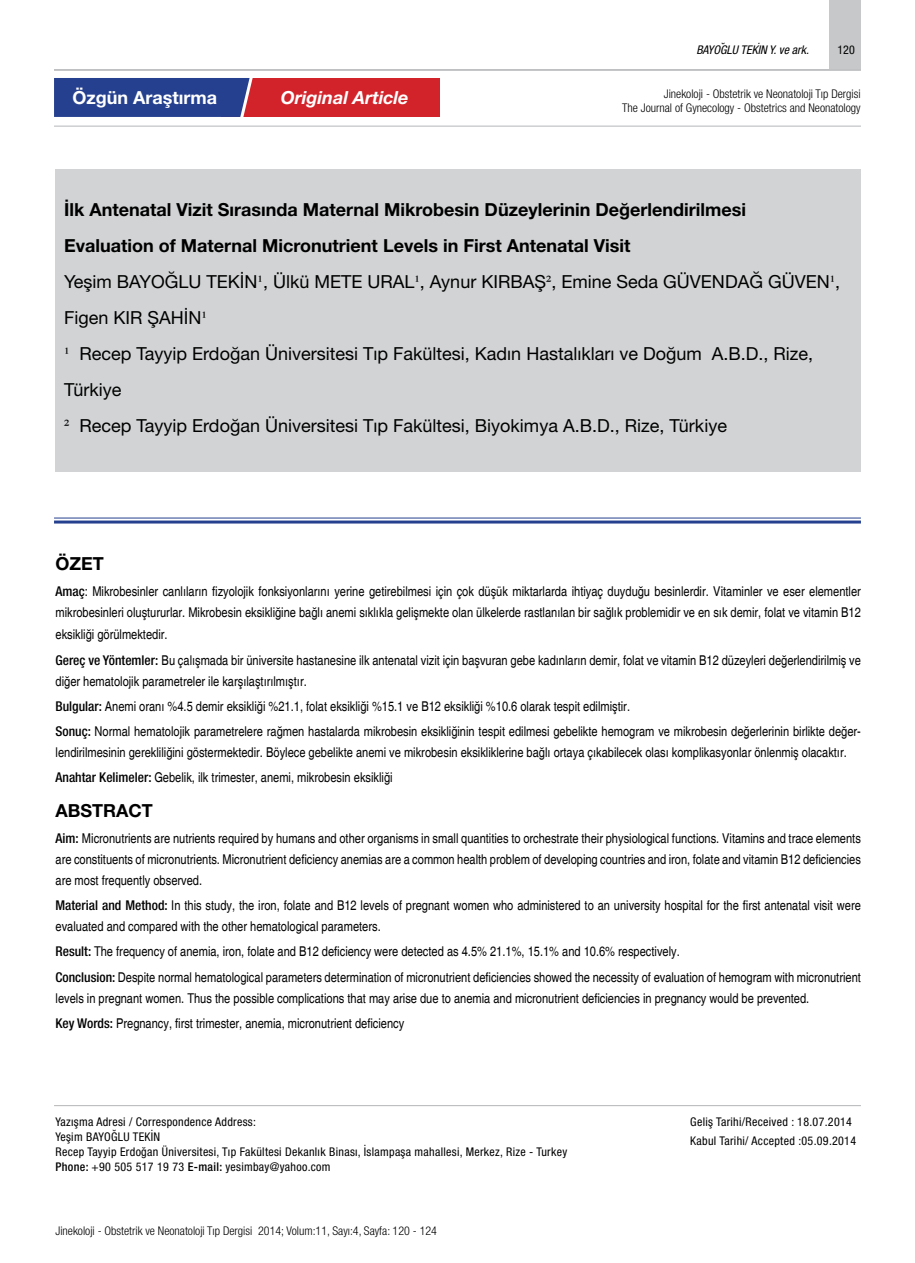
<style>
.page{position:relative;width:915px;height:1263px;background:#fff}
.page>*{position:absolute;margin:0;border:0;box-sizing:border-box;transform-origin:0 0}
.t1{font:18px/36px "Helvetica Neue LT Std";color:#000}
.t2{font:italic 700 18px "Helvetica Neue LT Std";color:#fff}
.t3{font:700 18px "Helvetica Neue LT Std";color:#fff}
.t4{font:700 18px "Helvetica Neue LT Std";color:#000}
.t5{font:condensed 13.5px/21px "Helvetica";color:#000}
.t6{font:condensed 12px/15px "Helvetica Neue LT Std";letter-spacing:.025em;color:#000}
.t7{font:300 condensed 12px/14.4px "Helvetica Neue LT Std";color:#000;text-align:right}
.t8{font:italic condensed 12px "Helvetica Neue LT Std";color:#000}
.s1{font-weight:700}
.s2{font-family:"Times New Roman"}
.s3{font-family:"Helvetica Neue LT Std";font-weight:500}
.s4{font-weight:500}
</style>
<div class="page">
<hr style="left:54px;top:126px;width:806px;height:1px;background:#bcbec0">
<div style="left:55px;top:169px;width:805px;height:303px;background:#d1d3d4"></div>
<hr style="left:54px;top:517px;width:806px;height:1px;background:#25408f">
<hr style="left:54px;top:520px;width:806px;height:3px;background:#25408f">
<hr style="left:54px;top:1105px;width:806px;height:1px;background:#bcbec0">
<div style="left:829px;top:0;width:31px;height:70px;background:#c7c8ca"></div>
<div style="left:221px;top:78px;width:219px;height:39px;background:#d2232a"></div>
<svg style="left:54px;top:78px;width:199px;height:39px;background:#2d428e"></svg>
<hr style="left:54px;top:69px;width:806px;height:1px;background:#bcbec0">
<h1 class="t3" style="left:72px;top:86px;width:146px">Özgün Araştırma</h1>
<h1 class="t2" style="left:281px;top:86px;width:129px">Original Article</h1>
<p class="t8" style="left:696px;top:43px;width:114px">BAYOĞLU TEKİN Y. ve ark.</p>
<p class="t6" style="left:837px;top:43px;width:19px">120</p>
<p class="t7" style="left:622px;top:87px;width:240px">Jinekoloji - Obstetrik ve Neonatoloji Tıp Dergisi<br>The Journal of Gynecology - Obstetrics and Neonatology</p>
<p class="t1" style="left:64px;top:191px;width:777px"><span class="s1">İlk Antenatal Vizit Sırasında Maternal Mikrobesin Düzeylerinin Değerlendirilmesi Evaluation of Maternal Micronutrient Levels in First Antenatal Visit<br></span>Yeşim BAYOĞLU TEKİN<span class="s2">¹</span>, Ülkü METE URAL<span class="s2">¹</span>, Aynur KIRBAŞ<span class="s2">²</span>, Emine Seda GÜVENDAĞ GÜVEN<span class="s2">¹</span>, Figen KIR ŞAHİN<span class="s2">¹<br>¹</span> Recep Tayyip Erdoğan Üniversitesi Tıp Fakültesi, Kadın Hastalıkları ve Doğum A.B.D., Rize, Türkiye<br><span class="s2">²</span> Recep Tayyip Erdoğan Üniversitesi Tıp Fakültesi, Biyokimya A.B.D., Rize, Türkiye</p>
<h1 class="t4" style="left:55px;top:553px;width:50px">ÖZET</h1>
<p class="t5" style="left:55px;top:580px;width:806px;line-height:21.5px;text-align:justify"><span class="s3">Amaç</span>: Mikrobesinler canlıların fizyolojik fonksiyonlarını yerine getirebilmesi için çok düşük miktarlarda ihtiyaç duyduğu besinlerdir. Vitaminler ve eser elementler mikrobesinleri oluştururlar. Mikrobesin eksikliğine bağlı anemi sıklıkla gelişmekte olan ülkelerde rastlanılan bir sağlık problemidir ve en sık demir, folat ve vitamin B12 eksikliği görülmektedir.</p>
<p class="t5" style="left:55px;top:649px;width:806px"><span class="s3">Gereç ve Yöntemler:</span> Bu çalışmada bir üniversite hastanesine ilk antenatal vizit için başvuran gebe kadınların demir, folat ve vitamin B12 düzeyleri değerlendirilmiş ve diğer hematolojik parametreler ile karşılaştırılmıştır.</p>
<p class="t5" style="left:56px;top:693px;width:806px;line-height:25.2px"><span class="s3">Bulgular:</span> Anemi oranı %4.5 demir eksikliği %21.1, folat eksikliği %15.1 ve B12 eksikliği %10.6 olarak tespit edilmiştir.<br><span class="s3">Sonuç:</span> Normal hematolojik parametrelere rağmen hastalarda mikrobesin eksikliğinin tespit edilmesi gebelikte hemogram ve mikrobesin değerlerinin birlikte değer-</p>
<p class="t5" style="left:56px;top:740px;width:792px;line-height:25.2px">lendirilmesinin gerekliliğini göstermektedir. Böylece gebelikte anemi ve mikrobesin eksikliklerine bağlı ortaya çıkabilecek olası komplikasyonlar önlenmiş olacaktır.<br><span class="s3">Anahtar Kelimeler:</span> Gebelik, ilk trimester, anemi, mikrobesin eksikliği</p>
<h1 class="t4" style="left:55px;top:799px;width:99px">ABSTRACT</h1>
<p class="t5" style="left:55px;top:828px;width:806px;text-align:justify"><span class="s3">Aim:</span> Micronutrients are nutrients required by humans and other organisms in small quantities to orchestrate their physiological functions. Vitamins and trace elements are constituents of micronutrients. Micronutrient deficiency anemias are a common health problem of developing countries and iron, folate and vitamin B12 deficiencies are most frequently observed.</p>
<p class="t5" style="left:56px;top:895px;width:806px"><span class="s3">Material and Method:</span> In this study, the iron, folate and B12 levels of pregnant women who administered to an university hospital for the first antenatal visit were evaluated and compared with the other hematological parameters.</p>
<p class="t5" style="left:56px;top:939px;width:806px;line-height:25.2px"><span class="s3">Result:</span> The frequency of anemia, iron, folate and B12 deficiency were detected as 4.5% 21.1%, 15.1% and 10.6% respectively.<br><span class="s3">Conclusion:</span> Despite normal hematological parameters determination of micronutrient deficiencies showed the necessity of evaluation of hemogram with micronutrient</p>
<p class="t5" style="left:56px;top:985px;width:755px;line-height:25.2px">levels in pregnant women. Thus the possible complications that may arise due to anemia and micronutrient deficiencies in pregnancy would be prevented.<br><span class="s3">Key Words:</span> Pregnancy, first trimester, anemia, micronutrient deficiency</p>
<p class="t6" style="left:55px;top:1114px;width:513px">Yazışma Adresi / Correspondence Address:<br>Yeşim BAYOĞLU TEKİN<br>Recep Tayyip Erdoğan Üniversitesi, Tıp Fakültesi Dekanlık Binası, İslampaşa mahallesi, Merkez, Rize - Turkey <span class="s4">Phone:</span> +90 505 517 19 73 <span class="s4">E-mail:</span> yesimbay@yahoo.com</p>
<p class="t6" style="left:690px;top:1112px;width:167px;line-height:19.2px">Geliş Tarihi/Received : 18.07.2014<br>Kabul Tarihi/ Accepted :05.09.2014</p>
<p class="t7" style="left:55px;top:1223px;width:383px">Jinekoloji - Obstetrik ve Neonatoloji Tıp Dergisi 2014; Volum:11, Sayı:4, Sayfa: 120 - 124</p>
</div>
